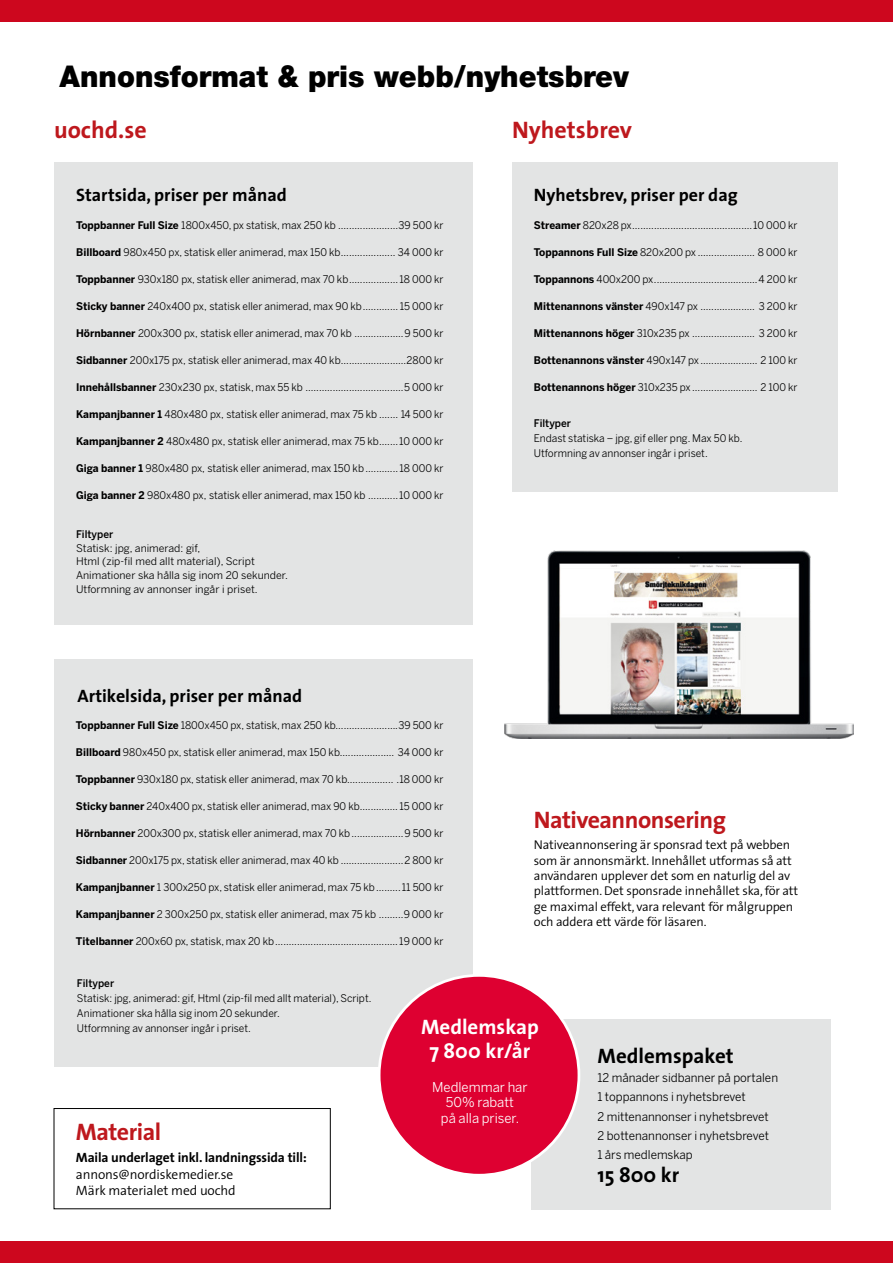
<style>
.page{position:relative;width:893px;height:1263px;background:#fff}
.page>*{position:absolute;margin:0;border:0;box-sizing:border-box;transform-origin:0 0}
.t1{font:900 30px "Helvetica Neue";color:#000;scale:.95 1}
.t2{font:700 24px "The Sans";letter-spacing:-.02em;color:#be181d}
.t3{font:700 24px "The Sans";color:#be181d}
.t4{font:700 21px "The Sans";color:#000}
.t5{font:700 21px/24px "The Sans";color:#fff;text-align:center}
.t6{font:700 18px "The Sans";color:#000}
.t7{font:300 13.5px/16.2px "The Sans";letter-spacing:-.01em;color:#000}
.t8{font:700 13.5px "The Sans";letter-spacing:-.01em;color:#000}
.t9{font:13.5px/15.8px "Benton Sans";color:#fff;text-align:center}
.t10{font:300 12.75px/15.3px "The Sans";letter-spacing:-.01em;color:#000}
.t11{font:12px/19.2px "Benton Sans";color:#000}
.t12{font:10.5px/15px "Benton Sans";color:#000}
.t13{font:500 10.5px "Benton Sans";color:#000}
.s1{font-weight:700}
</style>
<div class="page">
<div style="left:512px;top:162px;width:325px;height:329px;background:#e3e4e4"></div>
<div style="left:54px;top:659px;width:419px;height:407px;background:#e3e4e4"></div>
<div style="left:54px;top:162px;width:419px;height:462px;background:#e3e4e4"></div>
<div style="left:531px;top:1019px;width:299px;height:190px;background:#e3e4e4"></div>
<div style="left:379px;top:975px;width:200px;height:200px;background:#de0031;border-radius:50%"></div>
<div style="left:54px;top:1108px;width:276px;height:101px;border:1px solid #000"></div>
<img style="left:504px;top:551px;width:350px;height:187px">
<div style="left:0;top:0;width:893px;height:21px;background:#cd071e"></div>
<div style="left:0;top:1242px;width:893px;height:21px;background:#cd071e"></div>
<h1 class="t1" style="left:60px;top:58px;width:601px">Annonsformat &amp; pris webb/nyhetsbrev</h1>
<h2 class="t2" style="left:54px;top:110px;width:94px">uochd.se</h2>
<h2 class="t3" style="left:512px;top:110px;width:121px">Nyhetsbrev</h2>
<h3 class="t6" style="left:76px;top:180px;width:212px">Startsida, priser per månad</h3>
<p class="t12" style="left:76px;top:218px;width:369px"><span class="s1">Toppbanner Full Size</span> 1800x450, px statisk, max 250 kb ......................39 500 kr</p>
<p class="t12" style="left:76px;top:245px;width:369px"><span class="s1">Billboard</span> 980x450 px, statisk eller animerad, max 150 kb.................... 34 000 kr</p>
<p class="t12" style="left:76px;top:272px;width:369px"><span class="s1">Toppbanner</span> 930x180 px, statisk eller animerad, max 70 kb.................. 18 000 kr</p>
<p class="t12" style="left:76px;top:299px;width:369px"><span class="s1">Sticky banner</span> 240x400 px, statisk eller animerad, max 90 kb............. 15 000 kr</p>
<p class="t12" style="left:76px;top:326px;width:369px"><span class="s1">Hörnbanner</span> 200x300 px, statisk eller animerad, max 70 kb ..................9 500 kr</p>
<p class="t12" style="left:76px;top:353px;width:369px"><span class="s1">Sidbanner</span> 200x175 px, statisk eller animerad, max 40 kb........................2800 kr</p>
<p class="t12" style="left:76px;top:380px;width:369px"><span class="s1">Innehållsbanner</span> 230x230 px, statisk, max 55 kb ....................................5 000 kr</p>
<p class="t12" style="left:76px;top:407px;width:369px"><span class="s1">Kampanjbanner 1</span> 480x480 px, statisk eller animerad, max 75 kb ....... 14 500 kr</p>
<p class="t12" style="left:76px;top:434px;width:369px"><span class="s1">Kampanjbanner 2</span> 480x480 px, statisk eller animerad, max 75 kb.......10 000 kr</p>
<p class="t12" style="left:76px;top:461px;width:369px"><span class="s1">Giga banner 1</span> 980x480 px, statisk eller animerad, max 150 kb............ 18 000 kr</p>
<p class="t12" style="left:76px;top:488px;width:369px"><span class="s1">Giga banner 2</span> 980x480 px, statisk eller animerad, max 150 kb ...........10 000 kr</p>
<p class="t13" style="left:76px;top:528px;width:39px">Filtyper</p>
<p class="t12" style="left:76px;top:541px;width:213px;line-height:13.6px">Statisk: jpg, animerad: gif,<br>Html (zip-fil med allt material), Script Animationer ska hålla sig inom 20 sekunder.<br>Utformning av annonser ingår i priset.</p>
<h3 class="t6" style="left:77px;top:681px;width:226px">Artikelsida, priser per månad</h3>
<p class="t12" style="left:76px;top:718px;width:369px"><span class="s1">Toppbanner Full Size</span> 1800x450 px, statisk, max 250 kb.......................39 500 kr</p>
<p class="t12" style="left:76px;top:745px;width:369px"><span class="s1">Billboard</span> 980x450 px, statisk eller animerad, max 150 kb.................... 34 000 kr</p>
<p class="t12" style="left:76px;top:772px;width:369px"><span class="s1">Toppbanner</span> 930x180 px, statisk eller animerad, max 70 kb................. .18 000 kr</p>
<p class="t12" style="left:76px;top:799px;width:369px"><span class="s1">Sticky banner</span> 240x400 px, statisk eller animerad, max 90 kb.............. 15 000 kr</p>
<p class="t12" style="left:76px;top:826px;width:369px"><span class="s1">Hörnbanner</span> 200x300 px, statisk eller animerad, max 70 kb...................9 500 kr</p>
<p class="t12" style="left:76px;top:853px;width:369px"><span class="s1">Sidbanner</span> 200x175 px, statisk eller animerad, max 40 kb .......................2 800 kr</p>
<p class="t12" style="left:76px;top:879px;width:369px"><span class="s1">Kampanjbanner</span> 1 300x250 px, statisk eller animerad, max 75 kb.........11 500 kr</p>
<p class="t12" style="left:76px;top:906px;width:369px"><span class="s1">Kampanjbanner</span> 2 300x250 px, statisk eller animerad, max 75 kb .........9 000 kr</p>
<p class="t12" style="left:76px;top:933px;width:369px"><span class="s1">Titelbanner</span> 200x60 px, statisk, max 20 kb............................................. 19 000 kr</p>
<h3 class="t6" style="left:534px;top:179px;width:205px">Nyhetsbrev, priser per dag</h3>
<p class="t12" style="left:534px;top:218px;width:265px"><span class="s1">Streamer</span> 820x28 px............................................10 000 kr</p>
<p class="t12" style="left:534px;top:245px;width:265px"><span class="s1">Toppannons Full Size</span> 820x200 px ..................... 8 000 kr</p>
<p class="t12" style="left:534px;top:272px;width:265px"><span class="s1">Toppannons</span> 400x200 px......................................4 200 kr</p>
<p class="t12" style="left:534px;top:299px;width:265px"><span class="s1">Mittenannons vänster</span> 490x147 px .................... 3 200 kr</p>
<p class="t12" style="left:534px;top:326px;width:265px"><span class="s1">Mittenannons höger</span> 310x235 px ....................... 3 200 kr</p>
<p class="t12" style="left:534px;top:353px;width:265px"><span class="s1">Bottenannons vänster</span> 490x147 px..................... 2 100 kr</p>
<p class="t12" style="left:534px;top:380px;width:265px"><span class="s1">Bottenannons höger</span> 310x235 px ........................ 2 100 kr</p>
<p class="t13" style="left:534px;top:417px;width:39px">Filtyper</p>
<p class="t12" style="left:534px;top:430px;width:210px">Endast statiska – jpg, gif eller png. Max 50 kb.<br>Utformning av annonser ingår i priset.</p>
<h2 class="t2" style="left:534px;top:799px;width:194px">Nativeannonsering</h2>
<p class="t10" style="left:534px;top:837px;width:266px">Nativeannonsering är sponsrad text på webben som är annonsmärkt. Innehållet utformas så att användaren upplever det som en naturlig del av plattformen. Det sponsrade innehållet ska, för att ge maximal effekt, vara relevant för målgruppen och addera ett värde för läsaren.</p>
<p class="t13" style="left:77px;top:977px;width:39px">Filtyper</p>
<p class="t12" style="left:77px;top:991px;width:296px">Statisk: jpg, animerad: gif, Html (zip-fil med allt material), Script.<br>Animationer ska hålla sig inom 20 sekunder.<br>Utformning av annonser ingår i priset.</p>
<h2 class="t2" style="left:76px;top:1111px;width:87px">Material</h2>
<p class="t8" style="left:76px;top:1146px;width:232px">Maila underlaget inkl. landningssida till:</p>
<p class="t7" style="left:76px;top:1165px;width:161px">annons@nordiskemedier.se<br>Märk materialet med uochd</p>
<h3 class="t5" style="left:421px;top:1014px;width:119px">Medlemskap<br>7 800 kr/år</h3>
<p class="t9" style="left:432px;top:1079px;width:97px">Medlemmar har<br>50% rabatt<br>på alla priser.</p>
<h3 class="t4" style="left:597px;top:1038px;width:138px">Medlemspaket</h3>
<p class="t11" style="left:597px;top:1068px;width:182px">12 månader sidbanner på portalen<br>1 toppannons i nyhetsbrevet<br>2 mittenannonser i nyhetsbrevet<br>2 bottenannonser i nyhetsbrevet<br>1 års medlemskap</p>
<h3 class="t4" style="left:597px;top:1157px;width:83px">15 800 kr</h3>
</div>
